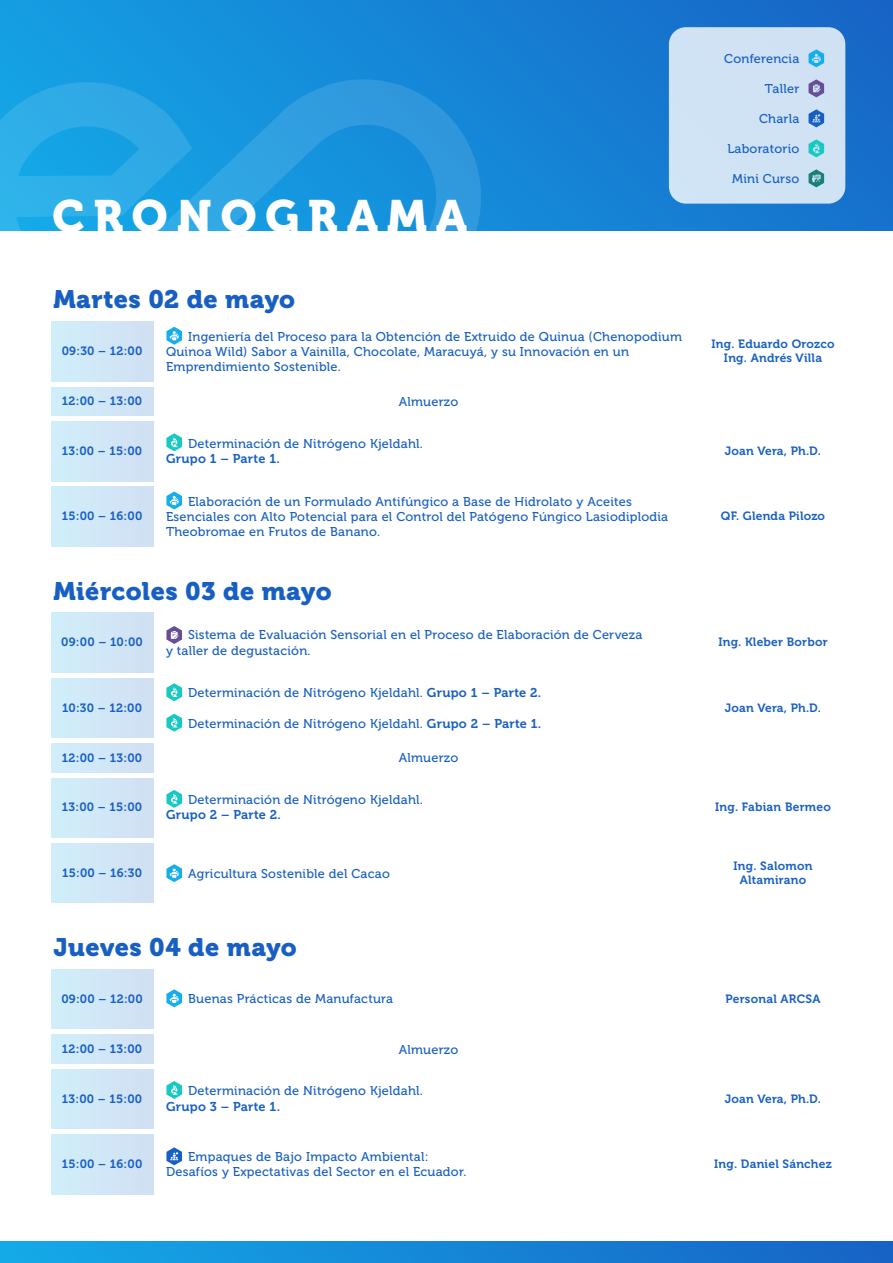
<style>
.page{position:relative;width:893px;height:1263px;background:#fff}
.page>*{position:absolute;margin:0;border:0;box-sizing:border-box;transform-origin:0 0}
.t1{font:45px "Museo 900";letter-spacing:.2em;color:#fff}
.t2{font:25.2px "Museo 900";letter-spacing:.02em;color:#175fc3}
.t3{font:12.75px/15.3px "Museo 500";letter-spacing:.02em;color:#175fc3}
.t4{font:12.75px "Museo 700";letter-spacing:.02em;color:#175fc3}
.t5{font:12px/14.4px "Museo 700";letter-spacing:.02em;color:#175fc3;text-align:center}
.s1{font-family:"Museo 700"}
</style>
<div class="page">
<div style="left:0;top:0;width:893px;height:231px;background:linear-gradient(to right,#159fe2,#176bc9)"></div>
<svg style="left:0;top:79px;width:481px;height:152px;background:#219de0"></svg>
<div style="left:0;top:1242px;width:893px;height:21px;background:linear-gradient(to right,#14aae8,#1762c5)"></div>
<div style="left:669px;top:27px;width:176px;height:177px;background:#d0e3f5;border-radius:17px"></div>
<svg style="left:808px;top:109px;width:16px;height:18px"></svg>
<svg style="left:808px;top:139px;width:16px;height:18px"></svg>
<svg style="left:808px;top:169px;width:16px;height:18px"></svg>
<svg style="left:808px;top:49px;width:16px;height:18px"></svg>
<svg style="left:808px;top:79px;width:16px;height:18px"></svg>
<div style="left:52px;top:322px;width:101px;height:59px;background:#d1e7f7"></div>
<div style="left:52px;top:387px;width:101px;height:29px;background:#d1e7f7"></div>
<div style="left:52px;top:421px;width:101px;height:60px;background:#d1e7f7"></div>
<div style="left:52px;top:487px;width:101px;height:59px;background:#d1e7f7"></div>
<svg style="left:166px;top:327px;width:16px;height:18px"></svg>
<svg style="left:166px;top:433px;width:16px;height:18px"></svg>
<svg style="left:166px;top:492px;width:16px;height:17px"></svg>
<div style="left:52px;top:678px;width:101px;height:60px;background:#d1e7f7"></div>
<div style="left:52px;top:744px;width:101px;height:28px;background:#d1e7f7"></div>
<div style="left:52px;top:778px;width:101px;height:59px;background:#d1e7f7"></div>
<div style="left:52px;top:843px;width:101px;height:60px;background:#d1e7f7"></div>
<div style="left:52px;top:613px;width:101px;height:59px;background:#d1e7f7"></div>
<svg style="left:166px;top:626px;width:16px;height:18px"></svg>
<svg style="left:166px;top:683px;width:16px;height:18px"></svg>
<svg style="left:166px;top:714px;width:16px;height:18px"></svg>
<svg style="left:166px;top:790px;width:16px;height:18px"></svg>
<svg style="left:166px;top:864px;width:16px;height:18px"></svg>
<div style="left:52px;top:969px;width:101px;height:60px;background:#d1e7f7"></div>
<div style="left:52px;top:1035px;width:101px;height:28px;background:#d1e7f7"></div>
<div style="left:52px;top:1069px;width:101px;height:60px;background:#d1e7f7"></div>
<div style="left:52px;top:1134px;width:101px;height:60px;background:#d1e7f7"></div>
<svg style="left:166px;top:989px;width:16px;height:18px"></svg>
<svg style="left:166px;top:1081px;width:16px;height:18px"></svg>
<svg style="left:166px;top:1147px;width:16px;height:18px"></svg>
<h1 class="t1" style="left:52px;top:191px;width:416px">CRONOGRAMA</h1>
<p class="t3" style="left:724px;top:51px;width:77px">Conferencia</p>
<p class="t3" style="left:765px;top:81px;width:36px">Taller</p>
<p class="t3" style="left:759px;top:111px;width:42px">Charla</p>
<p class="t3" style="left:727px;top:141px;width:73px">Laboratorio</p>
<p class="t3" style="left:732px;top:171px;width:69px">Mini Curso</p>
<h2 class="t2" style="left:53px;top:285px;width:243px">Martes 02 de mayo</h2>
<p class="t3" style="left:166px;top:329px;width:517px;text-indent:22px">Ingeniería del Proceso para la Obtención de Extruido de Quinua (Chenopodium<br>Quinoa Wild) Sabor a Vainilla, Chocolate, Maracuyá, y su Innovación en un<br>Emprendimiento Sostenible.</p>
<p class="t5" style="left:62px;top:344px;width:82px">09:30 – 12:00</p>
<p class="t5" style="left:711px;top:337px;width:125px">Ing. Eduardo Orozco<br>Ing. Andrés Villa</p>
<p class="t5" style="left:62px;top:394px;width:82px">12:00 – 13:00</p>
<p class="t3" style="left:399px;top:394px;width:61px">Almuerzo</p>
<p class="t3" style="left:188px;top:436px;width:236px">Determinación de Nitrógeno Kjeldahl.</p>
<p class="t4" style="left:166px;top:451px;width:115px">Grupo 1 – Parte 1.</p>
<p class="t5" style="left:62px;top:444px;width:82px">13:00 – 15:00</p>
<p class="t5" style="left:725px;top:444px;width:98px">Joan Vera, Ph.D.</p>
<p class="t3" style="left:166px;top:494px;width:504px;text-indent:22px">Elaboración de un Formulado Antifúngico a Base de Hidrolato y Aceites<br>Esenciales con Alto Potencial para el Control del Patógeno Fúngico Lasiodiplodia<br>Theobromae en Frutos de Banano.</p>
<p class="t5" style="left:62px;top:509px;width:82px">15:00 – 16:00</p>
<p class="t5" style="left:721px;top:509px;width:106px">QF. Glenda Pilozo</p>
<h2 class="t2" style="left:53px;top:576px;width:280px">Miércoles 03 de mayo</h2>
<p class="t3" style="left:166px;top:627px;width:478px;text-indent:22px">Sistema de Evaluación Sensorial en el Proceso de Elaboración de Cerveza y taller de degustación.</p>
<p class="t5" style="left:61px;top:635px;width:83px">09:00 – 10:00</p>
<p class="t5" style="left:718px;top:635px;width:111px">Ing. Kleber Borbor</p>
<p class="t3" style="left:188px;top:685px;width:355px">Determinación de Nitrógeno Kjeldahl. <span class="s1">Grupo 1 – Parte 2.</span></p>
<p class="t3" style="left:188px;top:716px;width:355px">Determinación de Nitrógeno Kjeldahl. <span class="s1">Grupo 2 – Parte 1.</span></p>
<p class="t5" style="left:62px;top:700px;width:82px">10:30 – 12:00</p>
<p class="t5" style="left:725px;top:700px;width:98px">Joan Vera, Ph.D.</p>
<p class="t5" style="left:62px;top:750px;width:82px">12:00 – 13:00</p>
<p class="t3" style="left:399px;top:750px;width:61px">Almuerzo</p>
<p class="t3" style="left:188px;top:792px;width:236px">Determinación de Nitrógeno Kjeldahl.</p>
<p class="t4" style="left:166px;top:808px;width:116px">Grupo 2 – Parte 2.</p>
<p class="t5" style="left:62px;top:800px;width:82px">13:00 – 15:00</p>
<p class="t5" style="left:715px;top:800px;width:117px">Ing. Fabian Bermeo</p>
<p class="t5" style="left:62px;top:866px;width:81px">15:00 – 16:30</p>
<p class="t3" style="left:188px;top:866px;width:203px">Agricultura Sostenible del Cacao</p>
<p class="t5" style="left:733px;top:858px;width:80px">Ing. Salomon<br>Altamirano</p>
<h2 class="t2" style="left:53px;top:933px;width:245px">Jueves 04 de mayo</h2>
<p class="t5" style="left:61px;top:992px;width:83px">09:00 – 12:00</p>
<p class="t3" style="left:188px;top:991px;width:206px">Buenas Prácticas de Manufactura</p>
<p class="t5" style="left:726px;top:992px;width:96px">Personal ARCSA</p>
<p class="t5" style="left:62px;top:1041px;width:82px">12:00 – 13:00</p>
<p class="t3" style="left:399px;top:1042px;width:61px">Almuerzo</p>
<p class="t3" style="left:188px;top:1083px;width:236px">Determinación de Nitrógeno Kjeldahl.</p>
<p class="t4" style="left:166px;top:1099px;width:116px">Grupo 3 – Parte 1.</p>
<p class="t5" style="left:62px;top:1091px;width:82px">13:00 – 15:00</p>
<p class="t5" style="left:725px;top:1091px;width:98px">Joan Vera, Ph.D.</p>
<p class="t3" style="left:166px;top:1149px;width:302px;text-indent:22px">Empaques de Bajo Impacto Ambiental:<br>Desafíos y Expectativas del Sector en el Ecuador.</p>
<p class="t5" style="left:62px;top:1157px;width:82px">15:00 – 16:00</p>
<p class="t5" style="left:714px;top:1157px;width:119px">Ing. Daniel Sánchez</p>
</div>
